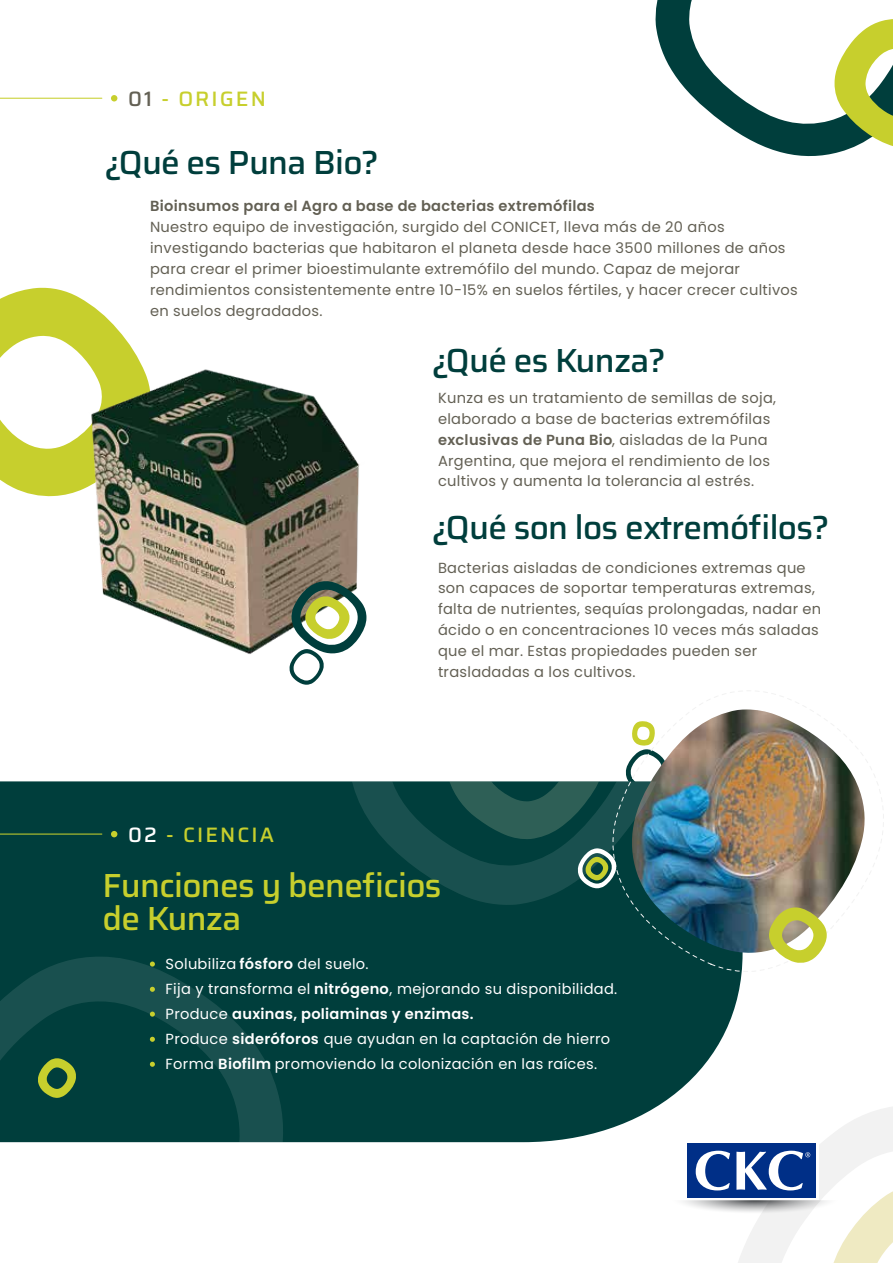
<style>
.page{position:relative;width:893px;height:1263px;background:#fff}
.page>*{position:absolute;margin:0;border:0;box-sizing:border-box;transform-origin:0 0}
.t1{font:500 33.45px "Saira";letter-spacing:-.02em;color:#003e3c}
.t2{font:500 33.45px/32.5px "Saira";letter-spacing:-.02em;color:#c7cf2d}
.t3{font:500 20.85px "Saira";letter-spacing:.1em;color:#c7cf2d}
.t4{font:14.55px/20.9px "Poppins";letter-spacing:.02em;color:#636054}
.t5{font:14.55px/25px "Poppins";letter-spacing:.02em;color:#fff}
.t6{font:600 14.55px "Poppins";letter-spacing:.02em;color:#636054}
.s1{color:#636054}
.s2{font-weight:600}
.s3{color:#fff}
</style>
<div class="page">
<svg style="left:111px;top:95px;width:6px;height:6px"></svg>
<hr style="left:0;top:98px;width:102px;height:1px;background:#c7cf2d">
<div style="left:0;top:781px;width:742px;height:361px;background:#003e3c"></div>
<svg style="left:610px;top:691px;width:274px;height:281px"></svg>
<svg style="left:655px;top:0;width:238px;height:157px"></svg>
<svg style="left:0;top:287px;width:126px;height:200px"></svg>
<img style="left:11px;top:340px;width:349px;height:314px">
<img style="left:631px;top:709px;width:235px;height:245px">
<svg style="left:769px;top:907px;width:58px;height:56px"></svg>
<svg style="left:289px;top:581px;width:78px;height:104px"></svg>
<svg style="left:0;top:957px;width:283px;height:185px;background:#074341"></svg>
<svg style="left:38px;top:1058px;width:38px;height:40px;background:#678934"></svg>
<svg style="left:348px;top:721px;width:321px;height:184px"></svg>
<svg style="left:111px;top:831px;width:6px;height:6px"></svg>
<hr style="left:0;top:833px;width:102px;height:2px;background:#c7cf2d">
<svg style="left:150px;top:961px;width:5px;height:5px"></svg>
<svg style="left:150px;top:987px;width:5px;height:5px"></svg>
<svg style="left:150px;top:1011px;width:5px;height:6px"></svg>
<svg style="left:150px;top:1037px;width:5px;height:5px"></svg>
<svg style="left:150px;top:1062px;width:5px;height:5px"></svg>
<svg style="left:671px;top:1104px;width:222px;height:159px"></svg>
<h2 class="t3" style="left:128px;top:82px;width:139px"><span class="s1">01</span> - ORIGEN</h2>
<h1 class="t1" style="left:105px;top:135px;width:276px">¿Qué es Puna Bio?</h1>
<p class="t6" style="left:150px;top:197px;width:446px">Bioinsumos para el Agro a base de bacterias extremófilas</p>
<p class="t4" style="left:150px;top:216px;width:649px">Nuestro equipo de investigación, surgido del CONICET, lleva más de 20 años investigando bacterias que habitaron el planeta desde hace 3500 millones de años para crear el primer bioestimulante extremófilo del mundo. Capaz de mejorar rendimientos consistentemente entre 10-15% en suelos fértiles, y hacer crecer cultivos en suelos degradados.</p>
<h1 class="t1" style="left:432px;top:333px;width:236px">¿Qué es Kunza?</h1>
<p class="t4" style="left:438px;top:387px;width:339px">Kunza es un tratamiento de semillas de soja, elaborado a base de bacterias extremófilas <span class="s2">exclusivas de Puna Bio</span>, aisladas de la Puna Argentina, que mejora el rendimiento de los cultivos y aumenta la tolerancia al estrés.</p>
<h1 class="t1" style="left:432px;top:500px;width:399px">¿Qué son los extremófilos?</h1>
<h2 class="t3" style="left:128px;top:818px;width:147px"><span class="s3">02</span> - CIENCIA</h2>
<p class="t4" style="left:438px;top:557px;width:385px">Bacterias aisladas de condiciones extremas que son capaces de soportar temperaturas extremas, falta de nutrientes, sequías prolongadas, nadar en ácido o en concentraciones 10 veces más saladas que el mar. Estas propiedades pueden ser trasladadas a los cultivos.</p>
<h1 class="t2" style="left:103px;top:868px;width:340px">Funciones y beneficios de Kunza</h1>
<p class="t5" style="left:166px;top:951px;width:453px">Solubiliza <span class="s2">fósforo</span> del suelo.<br>Fija y transforma el <span class="s2">nitrógeno</span>, mejorando su disponibilidad.<br>Produce <span class="s2">auxinas, poliaminas y enzimas.<br></span>Produce <span class="s2">sideróforos</span> que ayudan en la captación de hierro Forma <span class="s2">Biofilm</span> promoviendo la colonización en las raíces.</p>
</div>
